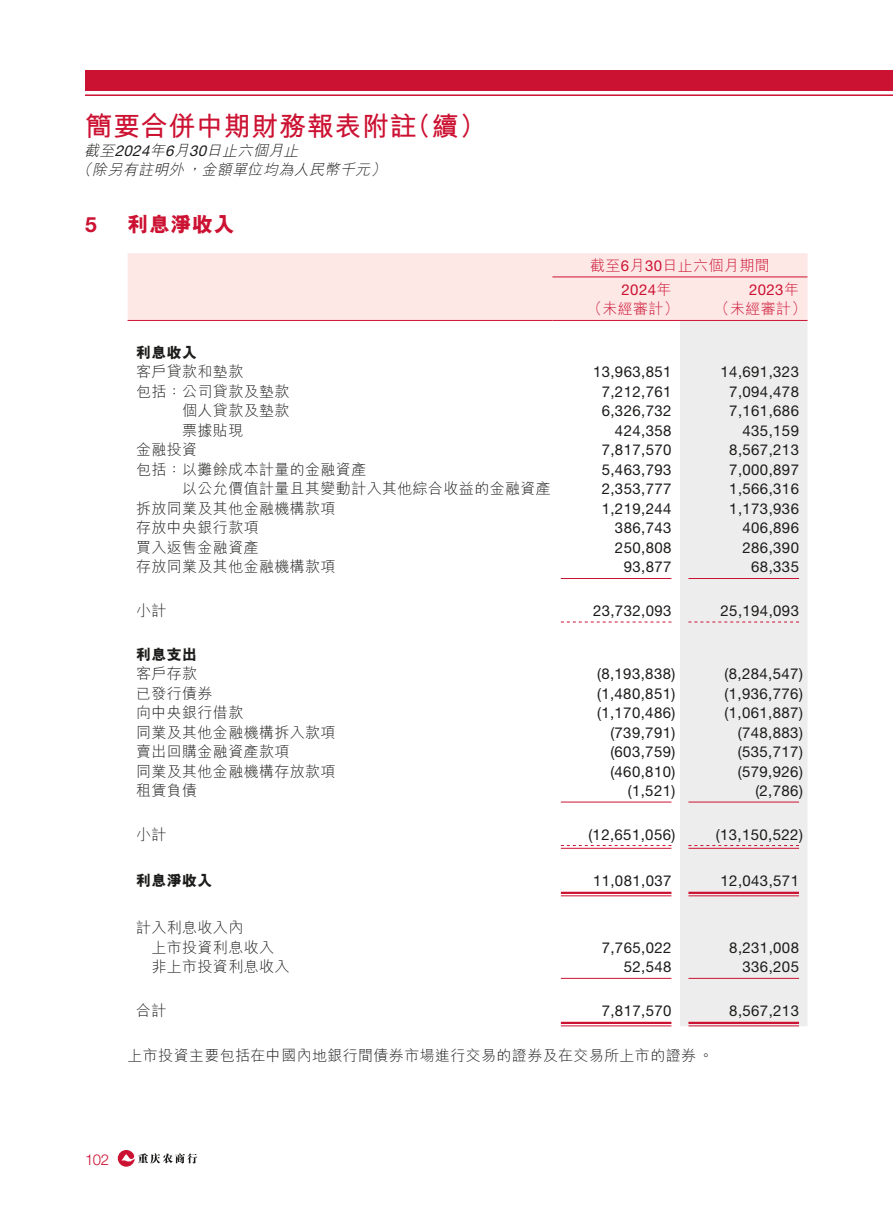
<style>
.page{position:relative;width:893px;height:1212px;background:#fff}
.page>*{position:absolute;margin:0;border:0;box-sizing:border-box;transform-origin:0 0}
.t1{font:700 27px "M Hei HK";letter-spacing:.025em;color:#cc1232}
.t2{font:800 21px "M Hei HK";letter-spacing:.025em;color:#cc1232}
.t3{font:700 21px "Helvetica Neue LT Pro";color:#cc1232}
.t4{font:15px "Helvetica Neue LT Pro";letter-spacing:.025em;color:#1c1c1b}
.t5{font:300 15px/19.5px "M Hei HK";letter-spacing:.025em;color:#1c1c1b}
.t6{font:italic 300 15px/19.5px "M Hei HK";color:#1c1c1b}
.t7{font:300 15px "M Hei HK";letter-spacing:.025em;color:#cc1232}
.t8{font:800 15px "M Hei HK";letter-spacing:.025em;color:#1c1c1b}
.t9{font:15px "Helvetica Neue LT Pro";letter-spacing:.025em;color:#cc1232}
.t10{font:300 15px "Helvetica Neue LT Pro";color:#cc1232}
.s1{font-family:"Helvetica Neue LT Pro";font-weight:400}
.s2{font-family:"M Hei HK";font-weight:300}
</style>
<div class="page">
<hr style="left:85px;top:94px;width:808px;height:2px;background:#cc1232">
<div style="left:85px;top:70px;width:808px;height:20px;background:#cc1232"></div>
<svg style="left:118px;top:1150px;width:79px;height:17px"></svg>
<div style="left:128px;top:253px;width:679px;height:67px;background:#fde8e6"></div>
<div style="left:680px;top:321px;width:127px;height:705px;background:#ededed"></div>
<hr style="left:552px;top:277px;width:255px;height:1px;background:#cc1232">
<hr style="left:128px;top:320px;width:424px;height:1px;background:#cc1232">
<hr style="left:552px;top:320px;width:128px;height:1px;background:#cc1232">
<hr style="left:680px;top:320px;width:127px;height:1px;background:#cc1232">
<hr style="left:561px;top:578px;width:110px;height:1px;background:#cc1232">
<hr style="left:688px;top:578px;width:111px;height:1px;background:#cc1232">
<svg style="left:561px;top:622px;width:110px;height:1px"></svg>
<svg style="left:688px;top:622px;width:111px;height:1px"></svg>
<hr style="left:561px;top:802px;width:110px;height:1px;background:#cc1232">
<hr style="left:688px;top:802px;width:111px;height:1px;background:#cc1232">
<svg style="left:561px;top:845px;width:110px;height:1px"></svg>
<hr style="left:561px;top:848px;width:110px;height:1px;background:#cc1232">
<svg style="left:688px;top:845px;width:111px;height:1px"></svg>
<hr style="left:688px;top:848px;width:111px;height:1px;background:#cc1232">
<hr style="left:561px;top:892px;width:110px;height:2px;background:#cc1232">
<hr style="left:561px;top:895px;width:110px;height:1px;background:#cc1232">
<hr style="left:688px;top:892px;width:111px;height:2px;background:#cc1232">
<hr style="left:688px;top:895px;width:111px;height:1px;background:#cc1232">
<hr style="left:561px;top:978px;width:110px;height:1px;background:#cc1232">
<hr style="left:688px;top:978px;width:111px;height:1px;background:#cc1232">
<hr style="left:561px;top:1022px;width:110px;height:2px;background:#cc1232">
<hr style="left:561px;top:1025px;width:110px;height:1px;background:#cc1232">
<hr style="left:688px;top:1022px;width:111px;height:2px;background:#cc1232">
<hr style="left:688px;top:1025px;width:111px;height:1px;background:#cc1232">
<h1 class="t1" style="left:85px;top:107px;width:402px">簡要合併中期財務報表附註（續）</h1>
<p class="t6" style="left:77px;top:140px;width:315px;text-indent:8px">截至<span class="s1">2024</span>年<span class="s1">6</span>月<span class="s1">30</span>日止六個月止<br>（除另有註明外，金額單位均為人民幣千元）</p>
<h2 class="t3" style="left:85px;top:211px;width:13px">5</h2>
<h2 class="t2" style="left:128px;top:210px;width:109px">利息淨收入</h2>
<p class="t7" style="left:590px;top:255px;width:181px">截至<span class="s1">6</span>月<span class="s1">30</span>日止六個月期間</p>
<p class="t9" style="left:622px;top:280px;width:51px">2024<span class="s2">年</span></p>
<p class="t9" style="left:749px;top:280px;width:51px">2023<span class="s2">年</span></p>
<p class="t7" style="left:587px;top:298px;width:93px">（未經審計）</p>
<p class="t7" style="left:715px;top:298px;width:93px">（未經審計）</p>
<p class="t8" style="left:136px;top:342px;width:63px">利息收入</p>
<p class="t5" style="left:136px;top:362px;width:109px">客戶貸款和墊款</p>
<p class="t4" style="left:593px;top:363px;width:80px">13,963,851</p>
<p class="t4" style="left:721px;top:363px;width:80px">14,691,323</p>
<p class="t5" style="left:136px;top:381px;width:155px">包括：公司貸款及墊款</p>
<p class="t4" style="left:602px;top:382px;width:71px">7,212,761</p>
<p class="t4" style="left:729px;top:382px;width:71px">7,094,478</p>
<p class="t5" style="left:182px;top:401px;width:109px">個人貸款及墊款</p>
<p class="t4" style="left:602px;top:402px;width:71px">6,326,732</p>
<p class="t4" style="left:729px;top:402px;width:71px">7,161,686</p>
<p class="t5" style="left:182px;top:420px;width:63px">票據貼現</p>
<p class="t4" style="left:615px;top:421px;width:58px">424,358</p>
<p class="t4" style="left:742px;top:421px;width:58px">435,159</p>
<p class="t5" style="left:136px;top:440px;width:63px">金融投資</p>
<p class="t4" style="left:602px;top:441px;width:71px">7,817,570</p>
<p class="t4" style="left:729px;top:441px;width:71px">8,567,213</p>
<p class="t5" style="left:136px;top:459px;width:232px">包括：以攤餘成本計量的金融資產</p>
<p class="t4" style="left:602px;top:460px;width:71px">5,463,793</p>
<p class="t4" style="left:729px;top:460px;width:71px">7,000,897</p>
<p class="t5" style="left:182px;top:479px;width:370px">以公允價值計量且其變動計入其他綜合收益的金融資產</p>
<p class="t4" style="left:602px;top:480px;width:71px">2,353,777</p>
<p class="t4" style="left:729px;top:480px;width:71px">1,566,316</p>
<p class="t5" style="left:136px;top:498px;width:201px">拆放同業及其他金融機構款項</p>
<p class="t4" style="left:602px;top:499px;width:71px">1,219,244</p>
<p class="t4" style="left:729px;top:499px;width:71px">1,173,936</p>
<p class="t5" style="left:136px;top:518px;width:124px">存放中央銀行款項</p>
<p class="t4" style="left:615px;top:519px;width:58px">386,743</p>
<p class="t4" style="left:742px;top:519px;width:58px">406,896</p>
<p class="t5" style="left:136px;top:537px;width:124px">買入返售金融資產</p>
<p class="t4" style="left:615px;top:538px;width:58px">250,808</p>
<p class="t4" style="left:742px;top:538px;width:58px">286,390</p>
<p class="t5" style="left:136px;top:557px;width:201px">存放同業及其他金融機構款項</p>
<p class="t4" style="left:624px;top:558px;width:49px">93,877</p>
<p class="t4" style="left:751px;top:558px;width:49px">68,335</p>
<p class="t5" style="left:136px;top:600px;width:32px">小計</p>
<p class="t4" style="left:593px;top:601px;width:80px">23,732,093</p>
<p class="t4" style="left:721px;top:601px;width:80px">25,194,093</p>
<p class="t8" style="left:136px;top:644px;width:63px">利息支出</p>
<p class="t5" style="left:136px;top:663px;width:63px">客戶存款</p>
<p class="t4" style="left:597px;top:664px;width:80px">(8,193,838)</p>
<p class="t4" style="left:725px;top:664px;width:80px">(8,284,547)</p>
<p class="t5" style="left:136px;top:683px;width:78px">已發行債券</p>
<p class="t4" style="left:597px;top:684px;width:80px">(1,480,851)</p>
<p class="t4" style="left:725px;top:684px;width:80px">(1,936,776)</p>
<p class="t5" style="left:136px;top:702px;width:109px">向中央銀行借款</p>
<p class="t4" style="left:597px;top:703px;width:80px">(1,170,486)</p>
<p class="t4" style="left:725px;top:703px;width:80px">(1,061,887)</p>
<p class="t5" style="left:136px;top:722px;width:201px">同業及其他金融機構拆入款項</p>
<p class="t4" style="left:610px;top:723px;width:66px">(739,791)</p>
<p class="t4" style="left:738px;top:723px;width:66px">(748,883)</p>
<p class="t5" style="left:136px;top:741px;width:155px">賣出回購金融資產款項</p>
<p class="t4" style="left:610px;top:742px;width:66px">(603,759)</p>
<p class="t4" style="left:738px;top:742px;width:66px">(535,717)</p>
<p class="t5" style="left:136px;top:761px;width:201px">同業及其他金融機構存放款項</p>
<p class="t4" style="left:610px;top:762px;width:66px">(460,810)</p>
<p class="t4" style="left:738px;top:762px;width:66px">(579,926)</p>
<p class="t5" style="left:136px;top:780px;width:63px">租賃負債</p>
<p class="t4" style="left:628px;top:781px;width:49px">(1,521)</p>
<p class="t4" style="left:755px;top:781px;width:49px">(2,786)</p>
<p class="t5" style="left:136px;top:824px;width:32px">小計</p>
<p class="t4" style="left:588px;top:825px;width:88px">(12,651,056)</p>
<p class="t4" style="left:716px;top:825px;width:88px">(13,150,522)</p>
<p class="t8" style="left:136px;top:870px;width:78px">利息淨收入</p>
<p class="t4" style="left:593px;top:871px;width:80px">11,081,037</p>
<p class="t4" style="left:721px;top:871px;width:80px">12,043,571</p>
<p class="t5" style="left:151px;top:917px;width:124px;text-indent:-15px">計入利息收入內<br>上市投資利息收入</p>
<p class="t4" style="left:602px;top:938px;width:71px">7,765,022</p>
<p class="t4" style="left:729px;top:938px;width:71px">8,231,008</p>
<p class="t5" style="left:151px;top:956px;width:139px">非上市投資利息收入</p>
<p class="t4" style="left:624px;top:958px;width:49px">52,548</p>
<p class="t4" style="left:742px;top:958px;width:58px">336,205</p>
<p class="t5" style="left:136px;top:1000px;width:32px">合計</p>
<p class="t4" style="left:602px;top:1001px;width:71px">7,817,570</p>
<p class="t4" style="left:729px;top:1001px;width:71px">8,567,213</p>
<p class="t5" style="left:128px;top:1046px;width:587px">上市投資主要包括在中國內地銀行間債券市場進行交易的證券及在交易所上市的證券。</p>
<p class="t10" style="left:85px;top:1150px;width:26px">102</p>
</div>
